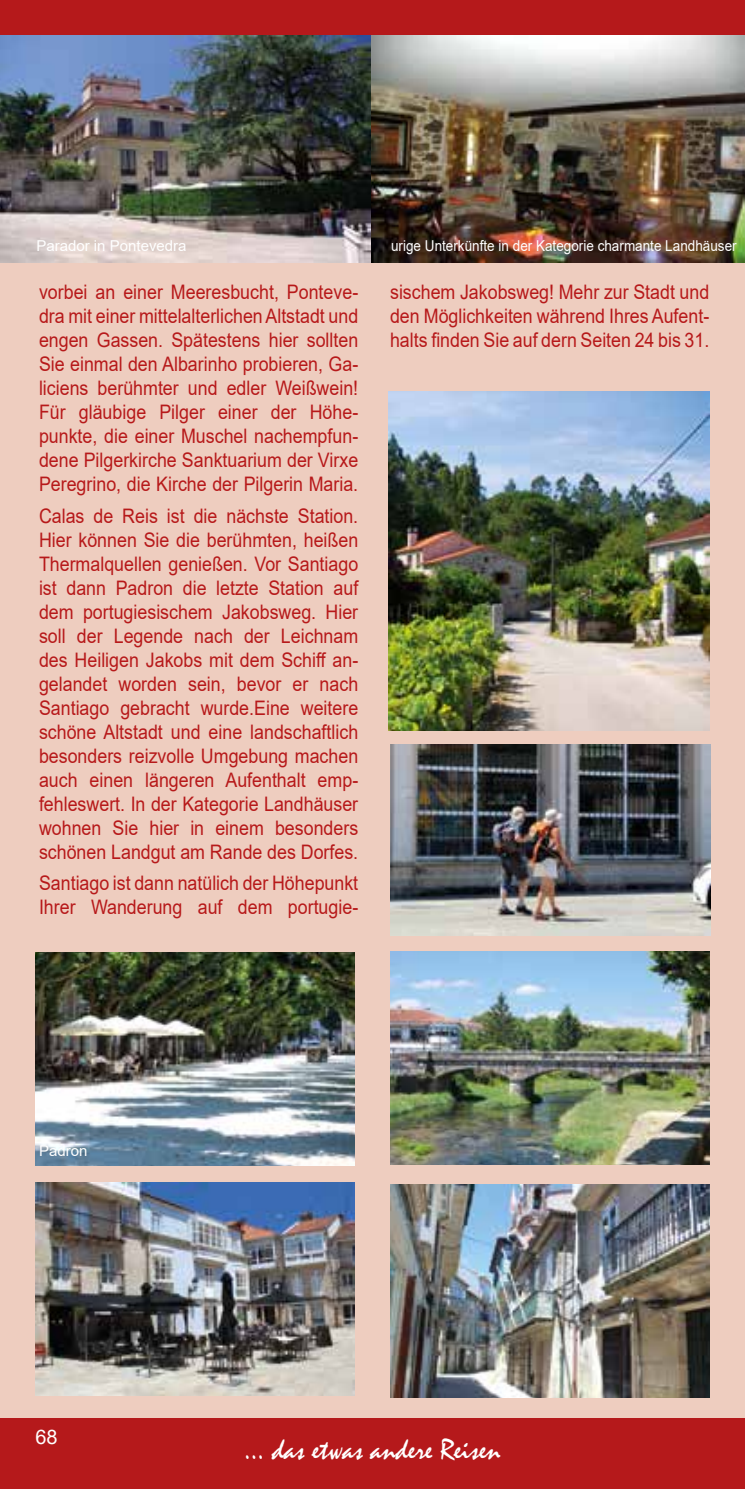
<style>
.page{position:relative;width:745px;height:1489px;background:#fff}
.page>*{position:absolute;margin:0;border:0;box-sizing:border-box;transform-origin:0 0}
.t1{font:30px "Mistral";color:#fff}
.t2{font:20px/24px "Arial";color:#b7191a;text-align:justify;scale:.89 1}
.t3{font:20px "Arial";color:#fff}
.t4{font:15px "Arial";color:#fff;scale:.9 1}
.t5{font:15px "Arial";color:#fff}
</style>
<div class="page">
<div style="left:0;top:0;width:744px;height:1488px;background:#eecdbf"></div>
<div style="left:0;top:0;width:744px;height:35px;background:#b5191b"></div>
<div style="left:0;top:1417px;width:744px;height:71px;background:#b5191b"></div>
<img style="left:0;top:35px;width:744px;height:227px">
<img style="left:35px;top:1182px;width:319px;height:212px">
<img style="left:35px;top:952px;width:319px;height:213px">
<img style="left:390px;top:1184px;width:319px;height:213px">
<img style="left:390px;top:951px;width:319px;height:213px">
<img style="left:390px;top:744px;width:320px;height:191px">
<img style="left:388px;top:391px;width:321px;height:339px">
<p class="t5" style="left:36px;top:236px;width:152px">Parador in Pontevedra</p>
<p class="t4" style="left:391px;top:236px;width:385px">urige Unterkünfte in der Kategorie charmante Landhäuser</p>
<p class="t2" style="left:39px;top:280px;width:360px">vorbei an einer Meeresbucht, Ponteve&shy;dra mit einer mittelalterlichen Altstadt und engen Gassen. Spätestens hier sollten Sie einmal den Albarinho probieren, Ga&shy;liciens berühmter und edler Weißwein!<br>Für gläubige Pilger einer der Höhe&shy;punkte, die einer Muschel nachempfun&shy;dene Pilgerkirche Sanktuarium der Virxe Peregrino, die Kirche der Pilgerin Maria.</p>
<p class="t2" style="left:39px;top:503px;width:360px">Calas de Reis ist die nächste Station.<br>Hier können Sie die berühmten, heißen Thermalquellen genießen. Vor Santiago ist dann Padron die letzte Station auf dem portugiesischem Jakobsweg. Hier soll der Legende nach der Leichnam des Heiligen Jakobs mit dem Schiff an&shy;gelandet worden sein, bevor er nach Santiago gebracht wurde.Eine weitere schöne Altstadt und eine landschaftlich besonders reizvolle Umgebung machen auch einen längeren Aufenthalt emp&shy;fehleswert. In der Kategorie Landhäuser wohnen Sie hier in einem besonders schönen Landgut am Rande des Dorfes.</p>
<p class="t2" style="left:39px;top:870px;width:360px">Santiago ist dann natülich der Höhepunkt<br>Ihrer Wanderung auf dem portugie-</p>
<p class="t2" style="left:390px;top:280px;width:360px">sischem Jakobsweg! Mehr zur Stadt und den Möglichkeiten während Ihres Aufent&shy;halts finden Sie auf dern Seiten 24 bis 31.</p>
<p class="t5" style="left:39px;top:1140px;width:50px">Padron</p>
<p class="t3" style="left:35px;top:1423px;width:24px">68</p>
<h1 class="t1" style="left:244px;top:1431px;width:257px">... das etwas andere Reisen</h1>
</div>
